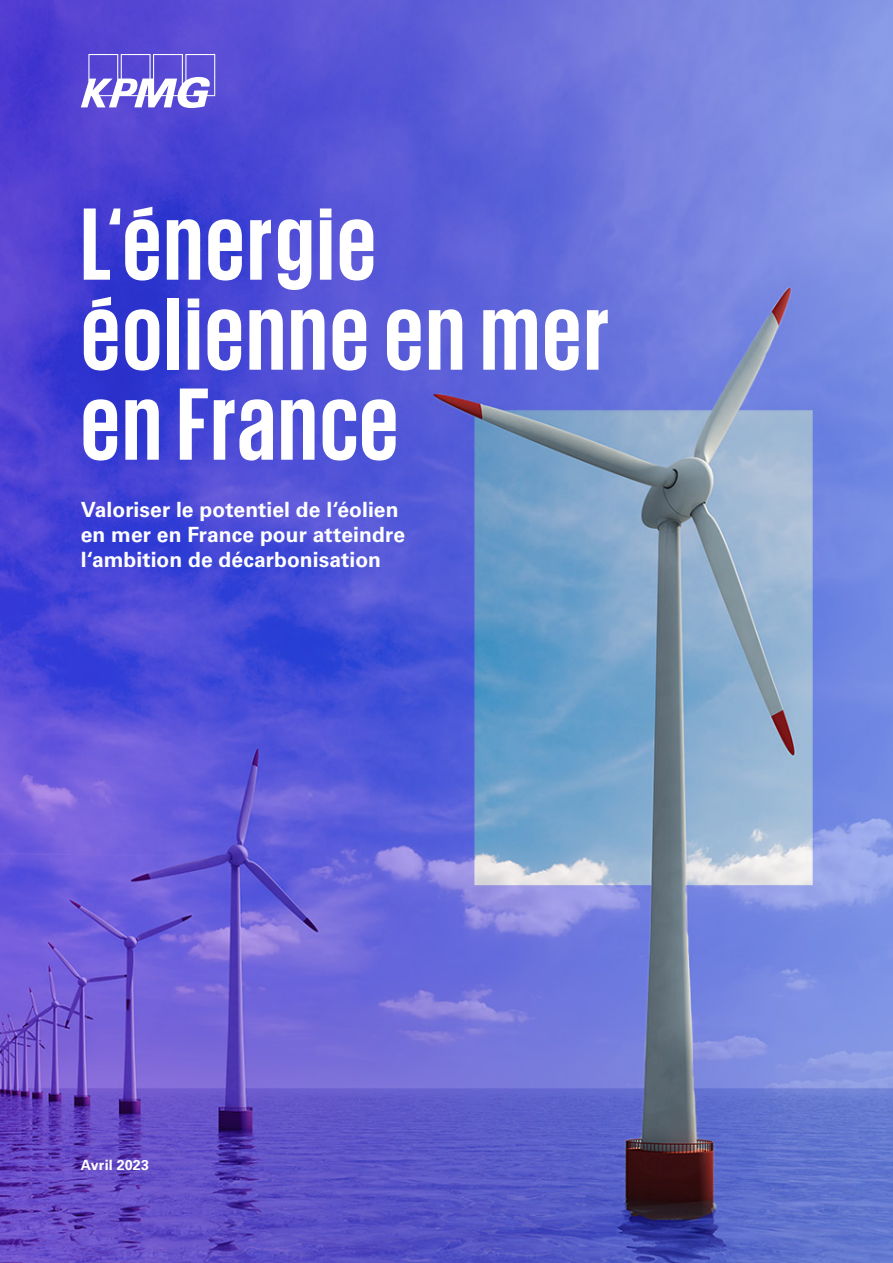
<style>
.page{position:relative;width:893px;height:1263px;background:#fff}
.page>*{position:absolute;margin:0;border:0;box-sizing:border-box;transform-origin:0 0}
.Titel_Headline_weiss{font:700 105px/90px "KPMG";letter-spacing:.025em;color:#fff}
.t1{font:700 21px/25.2px "Univers LT Std";letter-spacing:.005em;color:#fff}
.Titel_Additional_Inf{font:700 14.25px "Univers LT Std";letter-spacing:.015em;color:#fff}
</style>
<div class="page">
<img style="left:0;top:0;width:893px;height:1263px">
<svg style="left:81px;top:54px;width:134px;height:54px"></svg>
<p class="Titel_Headline_weiss" style="left:81px;top:196px;width:530px">L‘énergie éolienne en mer en France</p>
<p class="t1" style="left:81px;top:497px;width:326px">Valoriser le potentiel de l‘éolien en mer en France pour atteindre l‘ambition de décarbonisation</p>
<p class="Titel_Additional_Inf" style="left:81px;top:1157px;width:70px">Avril 2023</p>
</div>
